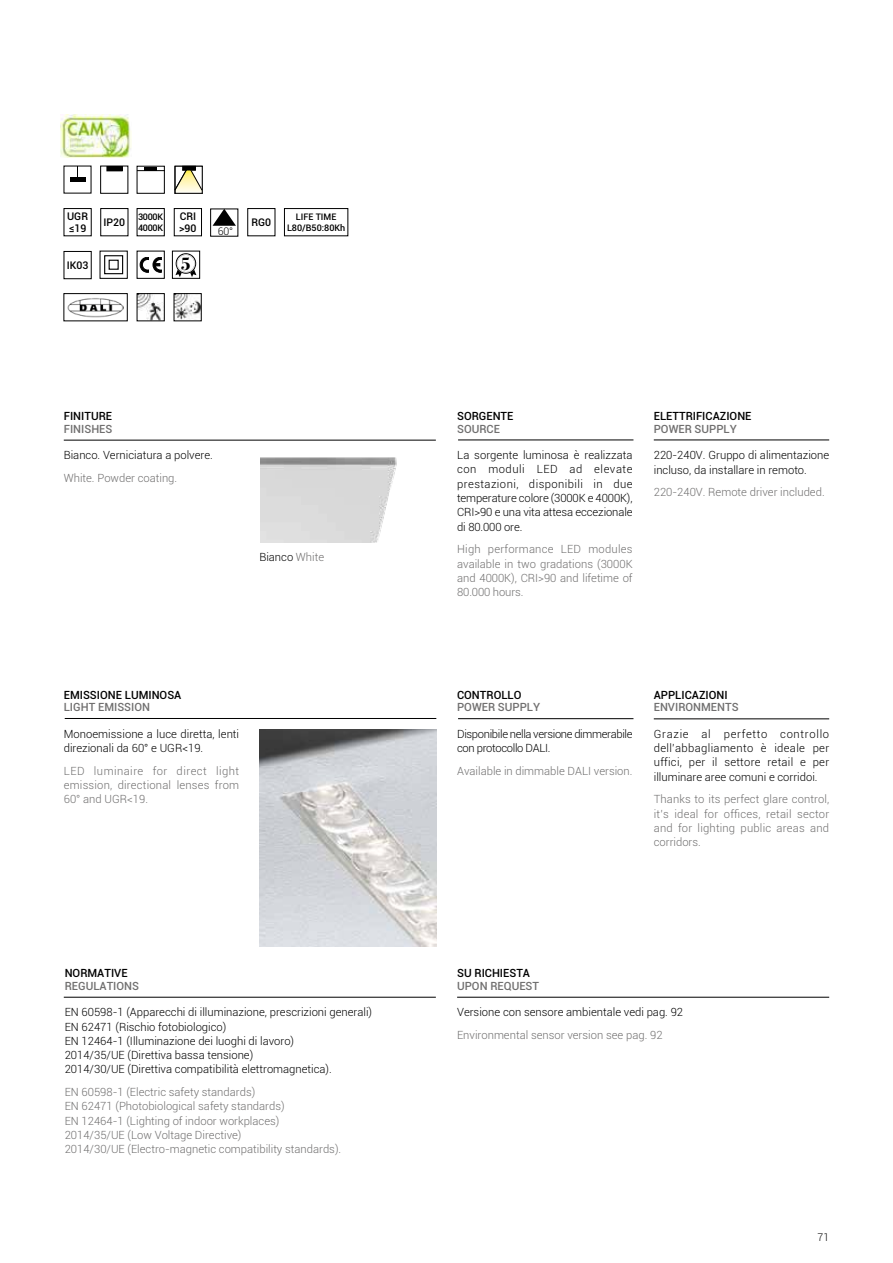
<style>
.page{position:relative;width:893px;height:1263px;background:#fff}
.page>*{position:absolute;margin:0;border:0;box-sizing:border-box;transform-origin:0 0}
.t1{font:700 18.75px "Bodoni Svty Two ITCTT";color:#000}
.t2{font:300 11.25px/14.2px "Roboto";color:#000}
.t3{font:300 11.25px/14.2px "Roboto";color:#706f6f;text-align:justify}
.t4{font:500 11.25px "Roboto";color:#000}
.t5{font:500 11.25px "Roboto";color:#706f6f}
.t6{font:300 11.25px/14.2px "Roboto";letter-spacing:-.03em;color:#000}
.t7{font:500 10.5px/12px "Roboto";color:#000}
.t8{font:300 10.5px "Roboto";color:#000}
.t9{font:500 9px/10.8px "Roboto";color:#000;text-align:center}
.t10{font:500 9px/10.5px "Roboto";letter-spacing:-.03em;color:#000}
.s1{color:#706f6f}
</style>
<div class="page">
<img style="left:139px;top:295px;width:22px;height:24px">
<img style="left:176px;top:295px;width:23px;height:24px">
<div style="left:174px;top:293px;width:27px;height:28px;border:1px solid #000"></div>
<div style="left:210px;top:209px;width:28px;height:27px;border:1px solid #000"></div>
<svg style="left:213px;top:209px;width:23px;height:17px"></svg>
<hr style="left:654px;top:719px;width:175px;height:1px;background:#000">
<hr style="left:65px;top:718px;width:371px;height:1px;background:#000">
<hr style="left:64px;top:997px;width:372px;height:1px;background:#000">
<hr style="left:458px;top:718px;width:175px;height:1px;background:#000">
<hr style="left:654px;top:440px;width:175px;height:1px;background:#000">
<hr style="left:458px;top:440px;width:175px;height:1px;background:#000">
<hr style="left:64px;top:440px;width:372px;height:1px;background:#000">
<img style="left:260px;top:729px;width:176px;height:217px">
<svg style="left:104px;top:255px;width:19px;height:19px"></svg>
<div style="left:107px;top:166px;width:15px;height:5px;background:#000"></div>
<div style="left:100px;top:166px;width:28px;height:27px;border:1px solid #000"></div>
<div style="left:70px;top:177px;width:15px;height:5px;background:#000"></div>
<svg style="left:140px;top:257px;width:22px;height:15px"></svg>
<div style="left:284px;top:208px;width:64px;height:28px;border:1px solid #000"></div>
<img style="left:67px;top:298px;width:57px;height:20px">
<div style="left:64px;top:293px;width:63px;height:28px;border:1px solid #000"></div>
<div style="left:174px;top:208px;width:28px;height:28px;border:1px solid #000"></div>
<svg style="left:175px;top:166px;width:27px;height:28px"></svg>
<img style="left:60px;top:115px;width:72px;height:43px">
<div style="left:64px;top:251px;width:27px;height:28px;border:1px solid #000"></div>
<hr style="left:144px;top:167px;width:12px;height:4px;background:#000">
<svg style="left:139px;top:170px;width:24px;height:1px"></svg>
<div style="left:137px;top:166px;width:28px;height:27px;border:1px solid #000"></div>
<img style="left:260px;top:457px;width:137px;height:85px">
<hr style="left:457px;top:997px;width:372px;height:1px;background:#000">
<svg style="left:175px;top:253px;width:21px;height:24px"></svg>
<div style="left:172px;top:251px;width:28px;height:28px;border:1px solid #000"></div>
<p class="t7" style="left:67px;top:210px;width:22px">UGR ≤19</p>
<p class="t7" style="left:179px;top:210px;width:19px">CRI &gt;90</p>
<p class="t7" style="left:251px;top:216px;width:21px">RG0</p>
<p class="t7" style="left:104px;top:216px;width:23px">IP20</p>
<p class="t9" style="left:287px;top:211px;width:60px">LIFE TIME<br>L80/B50:80Kh</p>
<p class="t10" style="left:138px;top:211px;width:27px">3000K<br>4000K</p>
<p class="t8" style="left:218px;top:224px;width:17px">60°</p>
<p class="t7" style="left:67px;top:259px;width:23px">IK03</p>
<p class="t4" style="left:64px;top:408px;width:50px">FINITURE</p>
<p class="t5" style="left:64px;top:421px;width:50px">FINISHES</p>
<h1 class="t1" style="left:181px;top:248px;width:12px">5</h1>
<p class="t2" style="left:64px;top:448px;width:151px">Bianco. Verniciatura a polvere.</p>
<p class="t3" style="left:64px;top:470px;width:115px">White. Powder coating.</p>
<p class="t2" style="left:259px;top:550px;width:66px">Bianco <span class="s1">White</span></p>
<p class="t4" style="left:64px;top:687px;width:119px">EMISSIONE LUMINOSA</p>
<p class="t5" style="left:64px;top:699px;width:88px">LIGHT EMISSION</p>
<p class="t2" style="left:64px;top:726px;width:177px">Monoemissione a luce diretta, lenti direzionali da 60° e UGR&lt;19.</p>
<p class="t3" style="left:64px;top:763px;width:177px">LED luminaire for direct light emission, directional lenses from 60° and UGR&lt;19.</p>
<p class="t4" style="left:65px;top:965px;width:64px">NORMATIVE</p>
<p class="t5" style="left:65px;top:978px;width:76px">REGULATIONS</p>
<p class="t2" style="left:65px;top:1005px;width:309px">EN 60598-1 (Apparecchi di illuminazione, prescrizioni generali)<br>EN 62471 (Rischio fotobiologico)<br>EN 12464-1 (Illuminazione dei luoghi di lavoro)<br>2014/35/UE (Direttiva bassa tensione)<br>2014/30/UE (Direttiva compatibilità elettromagnetica).</p>
<p class="t3" style="left:65px;top:1085px;width:278px;text-align:left">EN 60598-1 (Electric safety standards)<br>EN 62471 (Photobiological safety standards)<br>EN 12464-1 (Lighting of indoor workplaces)<br>2014/35/UE (Low Voltage Directive)<br>2014/30/UE (Electro-magnetic compatibility standards).</p>
<p class="t4" style="left:457px;top:408px;width:58px">SORGENTE</p>
<p class="t5" style="left:457px;top:421px;width:44px">SOURCE</p>
<p class="t2" style="left:457px;top:448px;width:177px;text-align:justify">La sorgente luminosa è realizzata con moduli LED ad elevate prestazioni, disponibili in due temperature colore (3000K e 4000K), CRI&gt;90 e una vita attesa eccezionale di 80.000 ore.</p>
<p class="t3" style="left:457px;top:542px;width:177px">High performance LED modules available in two gradations (3000K and 4000K), CRI&gt;90 and lifetime of 80.000 hours.</p>
<p class="t4" style="left:654px;top:408px;width:99px">ELETTRIFICAZIONE</p>
<p class="t5" style="left:654px;top:421px;width:85px">POWER SUPPLY</p>
<p class="t2" style="left:654px;top:448px;width:177px">220-240V. Gruppo di alimentazione incluso, da installare in remoto.</p>
<p class="t3" style="left:654px;top:485px;width:172px">220-240V. Remote driver included.</p>
<p class="t4" style="left:457px;top:687px;width:66px">CONTROLLO</p>
<p class="t5" style="left:457px;top:699px;width:85px">POWER SUPPLY</p>
<p class="t6" style="left:457px;top:726px;width:177px">Disponibile nella versione dimmerabile con protocollo DALI.</p>
<p class="t3" style="left:457px;top:763px;width:177px">Available in dimmable DALI version.</p>
<p class="t4" style="left:654px;top:687px;width:75px">APPLICAZIONI</p>
<p class="t5" style="left:654px;top:699px;width:86px">ENVIRONMENTS</p>
<p class="t2" style="left:654px;top:726px;width:177px;text-align:justify">Grazie al perfetto controllo dell’abbagliamento è ideale per uffici, per il settore retail e per illuminare aree comuni e corridoi.</p>
<p class="t3" style="left:654px;top:792px;width:177px">Thanks to its perfect glare control, it’s ideal for offices, retail sector and for lighting public areas and corridors.</p>
<p class="t4" style="left:457px;top:965px;width:75px">SU RICHIESTA</p>
<p class="t5" style="left:457px;top:978px;width:83px">UPON REQUEST</p>
<p class="t2" style="left:457px;top:1005px;width:228px">Versione con sensore ambientale vedi pag. 92</p>
<p class="t3" style="left:457px;top:1027px;width:207px">Environmental sensor version see pag. 92</p>
<p class="t8" style="left:817px;top:1230px;width:13px">71</p>
</div>
